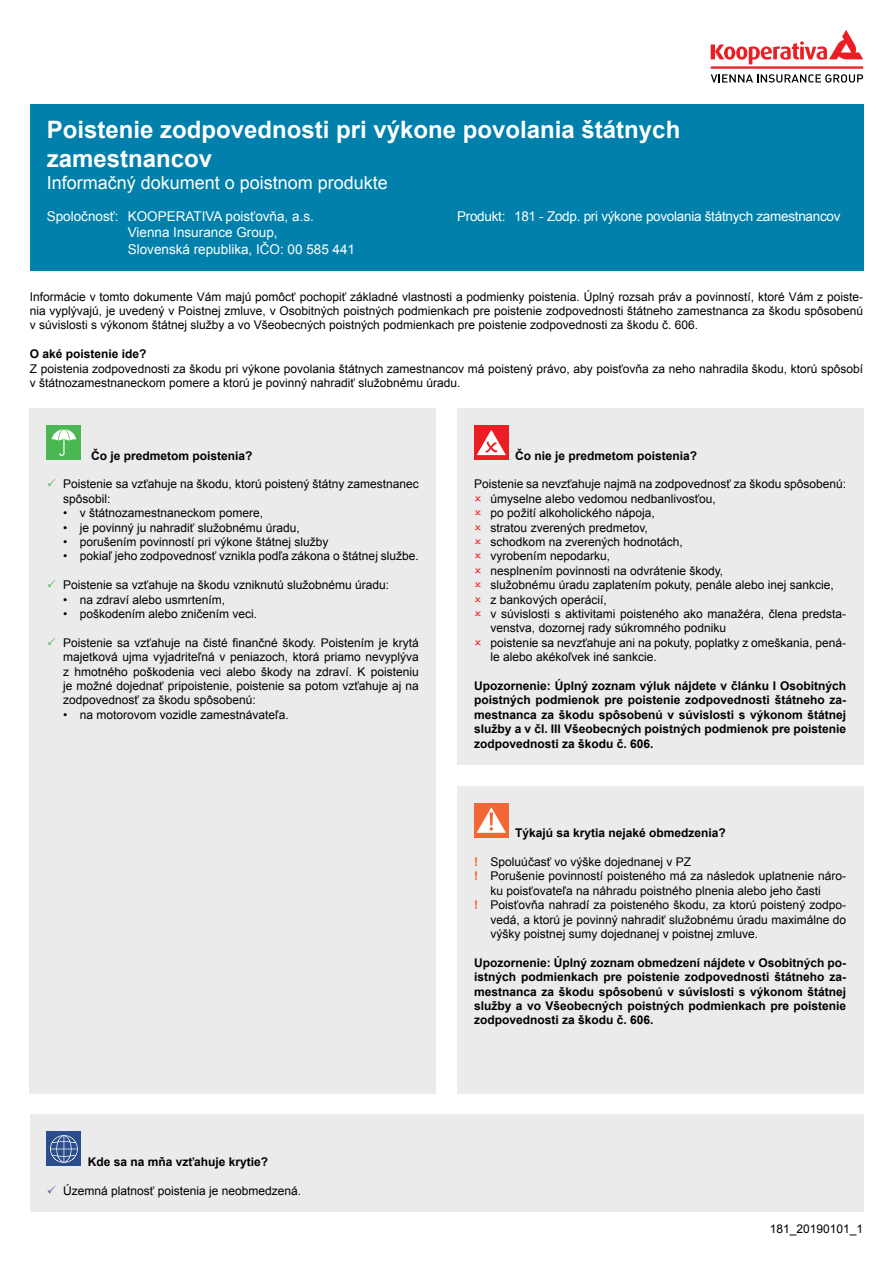
<style>
.page{position:relative;width:893px;height:1263px;background:#fff}
.page>*{position:absolute;margin:0;border:0;box-sizing:border-box;transform-origin:0 0}
.t1{font:700 24px/28.8px "Arial";color:#fff}
.t2{font:18px "Arial";color:#fff}
.t3{font:13.5px/16.2px "Arial";color:#fff}
.t4{font:13.5px "Arial";letter-spacing:-.02em;color:#fff}
.t5{font:12px/14.4px "Arial";color:#000}
.t6{font:700 12px/14.4px "Arial";color:#000;text-align:justify}
.s1{font-weight:700;color:#f26522}
</style>
<div class="page">
<div style="left:30px;top:104px;width:833px;height:167px;background:#0080ab"></div>
<svg style="left:711px;top:30px;width:152px;height:34px"></svg>
<hr style="left:711px;top:66px;width:152px;height:3px;background:#ed1d24">
<svg style="left:711px;top:74px;width:152px;height:9px"></svg>
<div style="left:30px;top:408px;width:406px;height:685px;background:#ebebec"></div>
<div style="left:47px;top:425px;width:34px;height:35px;background:#4ab753"></div>
<svg style="left:52px;top:429px;width:24px;height:27px"></svg>
<div style="left:457px;top:408px;width:406px;height:357px;background:#ebebec"></div>
<div style="left:474px;top:425px;width:34px;height:35px;background:#ed1d24"></div>
<svg style="left:477px;top:430px;width:29px;height:25px"></svg>
<div style="left:457px;top:786px;width:406px;height:307px;background:#ebebec"></div>
<div style="left:474px;top:803px;width:34px;height:34px;background:#f26735"></div>
<svg style="left:477px;top:807px;width:29px;height:26px"></svg>
<div style="left:30px;top:1115px;width:833px;height:97px;background:#ebebec"></div>
<div style="left:47px;top:1132px;width:34px;height:34px;background:#2c4d8c"></div>
<svg style="left:50px;top:1135px;width:28px;height:28px"></svg>
<h1 class="t1" style="left:47px;top:116px;width:635px">Poistenie zodpovednosti pri výkone povolania štátnych zamestnancov</h1>
<h2 class="t2" style="left:47px;top:171px;width:343px">Informačný dokument o poistnom produkte</h2>
<p class="t3" style="left:128px;top:208px;width:229px;text-indent:-81px">Spoločnosť: KOOPERATIVA poisťovňa, a.s.<br>Vienna Insurance Group,<br>Slovenská republika, IČO: 00 585 441</p>
<p class="t5" style="left:30px;top:289px;width:835px;text-align:justify">Informácie v tomto dokumente Vám majú pomôcť pochopiť základné vlastnosti a podmienky poistenia. Úplný rozsah práv a povinností, ktoré Vám z poiste&shy;nia vyplývajú, je uvedený v Poistnej zmluve, v Osobitných poistných podmienkach pre poistenie zodpovednosti štátneho zamestnanca za škodu spôsobenú v súvislosti s výkonom štátnej služby a vo Všeobecných poistných podmienkach pre poistenie zodpovednosti za škodu č. 606.</p>
<p class="t6" style="left:30px;top:347px;width:118px">O aké poistenie ide?</p>
<p class="t5" style="left:30px;top:361px;width:835px">Z poistenia zodpovednosti za škodu pri výkone povolania štátnych zamestnancov má poistený právo, aby poisťovňa za neho nahradila škodu, ktorú spôsobí v štátnozamestnaneckom pomere a ktorú je povinný nahradiť služobnému úradu.</p>
<p class="t4" style="left:457px;top:208px;width:385px">Produkt: 181 - Zodp. pri výkone povolania štátnych zamestnancov</p>
<p class="t6" style="left:91px;top:448px;width:163px">Čo je predmetom poistenia?</p>
<p class="t5" style="left:63px;top:477px;width:357px">Poistenie sa vzťahuje na škodu, ktorú poistený štátny zamestnanec spôsobil:</p>
<p class="t5" style="left:63px;top:506px;width:201px">• v štátnozamestnaneckom pomere,</p>
<p class="t5" style="left:63px;top:520px;width:238px">• je povinný ju nahradiť služobnému úradu,</p>
<p class="t5" style="left:63px;top:535px;width:267px">• porušením povinností pri výkone štátnej služby</p>
<p class="t5" style="left:63px;top:549px;width:357px">• pokiaľ jeho zodpovednosť vznikla podľa zákona o štátnej službe.</p>
<p class="t5" style="left:63px;top:578px;width:327px">Poistenie sa vzťahuje na škodu vzniknutú služobnému úradu:</p>
<p class="t5" style="left:63px;top:592px;width:163px">• na zdraví alebo usmrtením,</p>
<p class="t5" style="left:63px;top:607px;width:195px">• poškodením alebo zničením veci.</p>
<p class="t5" style="left:63px;top:635px;width:357px;text-align:justify">Poistenie sa vzťahuje na čisté finančné škody. Poistením je krytá majetková ujma vyjadriteľná v peniazoch, ktorá priamo nevyplýva z hmotného poškodenia veci alebo škody na zdraví. K poisteniu je možné dojednať pripoistenie, poistenie sa potom vzťahuje aj na zodpovednosť za škodu spôsobenú:</p>
<p class="t5" style="left:63px;top:707px;width:227px">• na motorovom vozidle zamestnávateľa.</p>
<p class="t6" style="left:88px;top:1155px;width:182px">Kde sa na mňa vzťahuje krytie?</p>
<p class="t5" style="left:63px;top:1184px;width:239px">Územná platnosť poistenia je neobmedzená.</p>
<p class="t6" style="left:515px;top:448px;width:184px">Čo nie je predmetom poistenia?</p>
<p class="t5" style="left:491px;top:477px;width:357px;text-indent:-16px">Poistenie sa nevzťahuje najmä na zodpovednosť za škodu spôsobenú: úmyselne alebo vedomou nedbanlivosťou,<br>po požití alkoholického nápoja,<br>stratou zverených predmetov,<br>schodkom na zverených hodnotách,<br>vyrobením nepodarku,<br>nesplnením povinnosti na odvrátenie škody,<br>služobnému úradu zaplatením pokuty, penále alebo inej sankcie,<br>z bankových operácií,<br>v súvislosti s aktivitami poisteného ako manažéra, člena predsta&shy;venstva, dozornej rady súkromného podniku<br>poistenie sa nevzťahuje ani na pokuty, poplatky z omeškania, pená&shy;le alebo akékoľvek iné sankcie.</p>
<p class="t6" style="left:474px;top:679px;width:374px">Upozornenie: Úplný zoznam výluk nájdete v článku I Osobitných poistných podmienok pre poistenie zodpovednosti štátneho za&shy;mestnanca za škodu spôsobenú v súvislosti s výkonom štátnej služby a v čl. III Všeobecných poistných podmienok pre poistenie zodpovednosti za škodu č. 606.</p>
<p class="t6" style="left:515px;top:826px;width:212px">Týkajú sa krytia nejaké obmedzenia?</p>
<p class="t5" style="left:474px;top:855px;width:219px"><span class="s1">!</span> Spoluúčasť vo výške dojednanej v PZ</p>
<p class="t5" style="left:474px;top:869px;width:374px"><span class="s1">!</span> Porušenie povinností poisteného má za následok uplatnenie náro-</p>
<p class="t5" style="left:491px;top:883px;width:332px">ku poisťovateľa na náhradu poistného plnenia alebo jeho časti</p>
<p class="t5" style="left:474px;top:898px;width:374px"><span class="s1">!</span> Poisťovňa nahradí za poisteného škodu, za ktorú poistený zodpo-</p>
<p class="t5" style="left:491px;top:912px;width:357px">vedá, a ktorú je povinný nahradiť služobnému úradu maximálne do</p>
<p class="t5" style="left:491px;top:927px;width:269px">výšky poistnej sumy dojednanej v poistnej zmluve.</p>
<p class="t6" style="left:474px;top:956px;width:374px">Upozornenie: Úplný zoznam obmedzení nájdete v Osobitných po&shy;istných podmienkach pre poistenie zodpovednosti štátneho za&shy;mestnanca za škodu spôsobenú v súvislosti s výkonom štátnej služby a vo Všeobecných poistných podmienkach pre poistenie zodpovednosti za škodu č. 606.</p>
<p class="t5" style="left:770px;top:1222px;width:95px">181_20190101_1</p>
</div>
